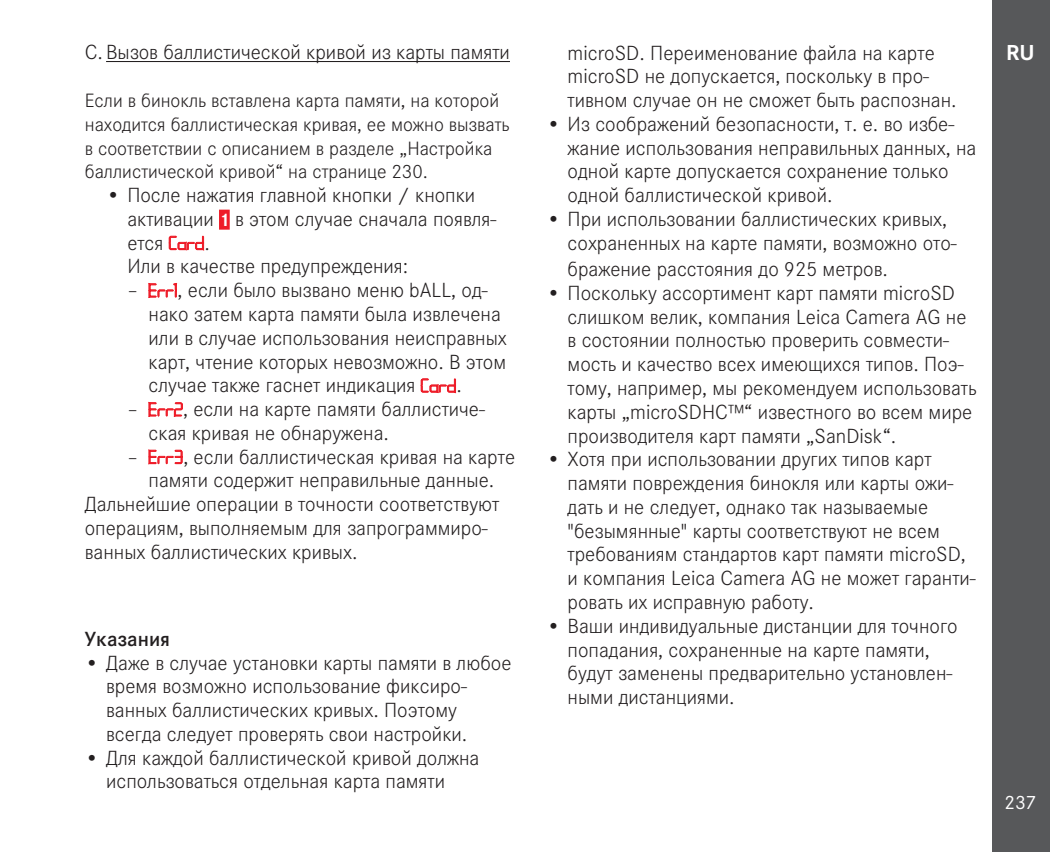
<style>
.page{position:relative;width:1050px;height:852px;background:#fff}
.page>*{position:absolute;margin:0;border:0;box-sizing:border-box;transform-origin:0 0}
.t1{font:700 22.5px "Corporate S";color:#fff}
.t2{font:300 21.25px/23.8px "Corporate S";color:#231f20}
.t3{font:600 21.25px "Corporate S";color:#231f20}
.t4{font:300 20px/23.8px "Corporate S";color:#231f20}
.t5{font:20px "Corporate S";color:#fff}
.s1{font-weight:700;font-size:18.75px;color:#fff}
.s2{font-family:"LED";font-weight:400;font-size:20px;color:#ee1c28}
</style>
<div class="page">
<div style="left:992px;top:0;width:58px;height:851px;background:#57585a"></div>
<hr style="left:106px;top:61px;width:404px;height:1px;background:#231f20">
<div style="left:219px;top:209px;width:11px;height:20px;background:#ee1c28"></div>
<svg style="left:169px;top:236px;width:35px;height:14px"></svg>
<svg style="left:149px;top:283px;width:28px;height:14px"></svg>
<svg style="left:421px;top:378px;width:35px;height:14px"></svg>
<svg style="left:149px;top:402px;width:34px;height:14px"></svg>
<svg style="left:149px;top:449px;width:34px;height:15px"></svg>
<p class="t2" style="left:85px;top:39px;width:427px">C. Вызов баллистической кривой из карты памяти</p>
<p class="t4" style="left:85px;top:87px;width:426px">Если в бинокль вставлена карта памяти, на которой находится баллистическая кривая, ее можно вызвать в соответствии с описанием в разделе „Настройка баллистической кривой“ на странице 230.</p>
<p class="t2" style="left:127px;top:182px;width:371px;text-indent:-21px">• После нажатия главной кнопки / кнопки активации <span class="s1">1</span> в этом случае сначала появля&shy;ется <span class="s2">Card</span>.<br>Или в качестве предупреждения:</p>
<p class="t2" style="left:149px;top:277px;width:360px;text-indent:-21px">– <span class="s2">Err1</span>, если было вызвано меню bALL, од&shy;нако затем карта памяти была извлечена или в случае использования неисправных карт, чтение которых невозможно. В этом случае также гаснет индикация <span class="s2">Card</span>.</p>
<p class="t2" style="left:149px;top:395px;width:338px;text-indent:-21px">– <span class="s2">Err2</span>, если на карте памяти баллистиче&shy;ская кривая не обнаружена.</p>
<p class="t2" style="left:127px;top:443px;width:389px">– <span class="s2">Err3</span>, если баллистическая кривая на карте</p>
<p class="t2" style="left:149px;top:467px;width:347px">памяти содержит неправильные данные.</p>
<p class="t2" style="left:85px;top:490px;width:416px">Дальнейшие операции в точности соответствуют</p>
<p class="t2" style="left:85px;top:514px;width:404px">операциям, выполняемым для запрограммиро-</p>
<p class="t2" style="left:85px;top:538px;width:274px">ванных баллистических кривых.</p>
<p class="t3" style="left:85px;top:622px;width:87px">Указания</p>
<p class="t2" style="left:106px;top:649px;width:407px;text-indent:-21px">• Даже в случае установки карты памяти в любое время возможно использование фиксиро&shy;ванных баллистических кривых. Поэтому всегда следует проверять свои настройки.</p>
<p class="t2" style="left:106px;top:744px;width:375px;text-indent:-21px">• Для каждой баллистической кривой должна использоваться отдельная карта памяти</p>
<p class="t2" style="left:568px;top:39px;width:390px">microSD. Переименование файла на карте microSD не допускается, поскольку в про&shy;тивном случае он не сможет быть распознан.</p>
<p class="t2" style="left:568px;top:111px;width:410px;text-indent:-21px">• Из соображений безопасности, т. е. во избе&shy;жание использования неправильных данных, на одной карте допускается сохранение только одной баллистической кривой.</p>
<p class="t2" style="left:568px;top:206px;width:391px;text-indent:-21px">• При использовании баллистических кривых, сохраненных на карте памяти, возможно ото-</p>
<p class="t2" style="left:568px;top:256px;width:322px">бражение расстояния до 925 метров.</p>
<p class="t2" style="left:568px;top:279px;width:410px;text-indent:-21px">• Поскольку ассортимент карт памяти microSD слишком велик, компания Leica Camera AG не в состоянии полностью проверить совмести&shy;мость и качество всех имеющихся типов. Поэ&shy;тому, например, мы рекомендуем использовать карты „microSDHC™“ известного во всем мире производителя карт памяти „SanDisk“.</p>
<p class="t2" style="left:568px;top:446px;width:410px;text-indent:-21px">• Хотя при использовании других типов карт памяти повреждения бинокля или карты ожи&shy;дать и не следует, однако так называемые "безымянные" карты соответствуют не всем требованиям стандартов карт памяти microSD, и компания Leica Camera AG не может гаранти&shy;ровать их исправную работу.</p>
<p class="t2" style="left:568px;top:612px;width:391px;text-indent:-21px">• Ваши индивидуальные дистанции для точного попадания, сохраненные на карте памяти, будут заменены предварительно установлен&shy;ными дистанциями.</p>
<p class="t1" style="left:1006px;top:35px;width:30px">RU</p>
<p class="t5" style="left:1004px;top:786px;width:33px">237</p>
</div>
